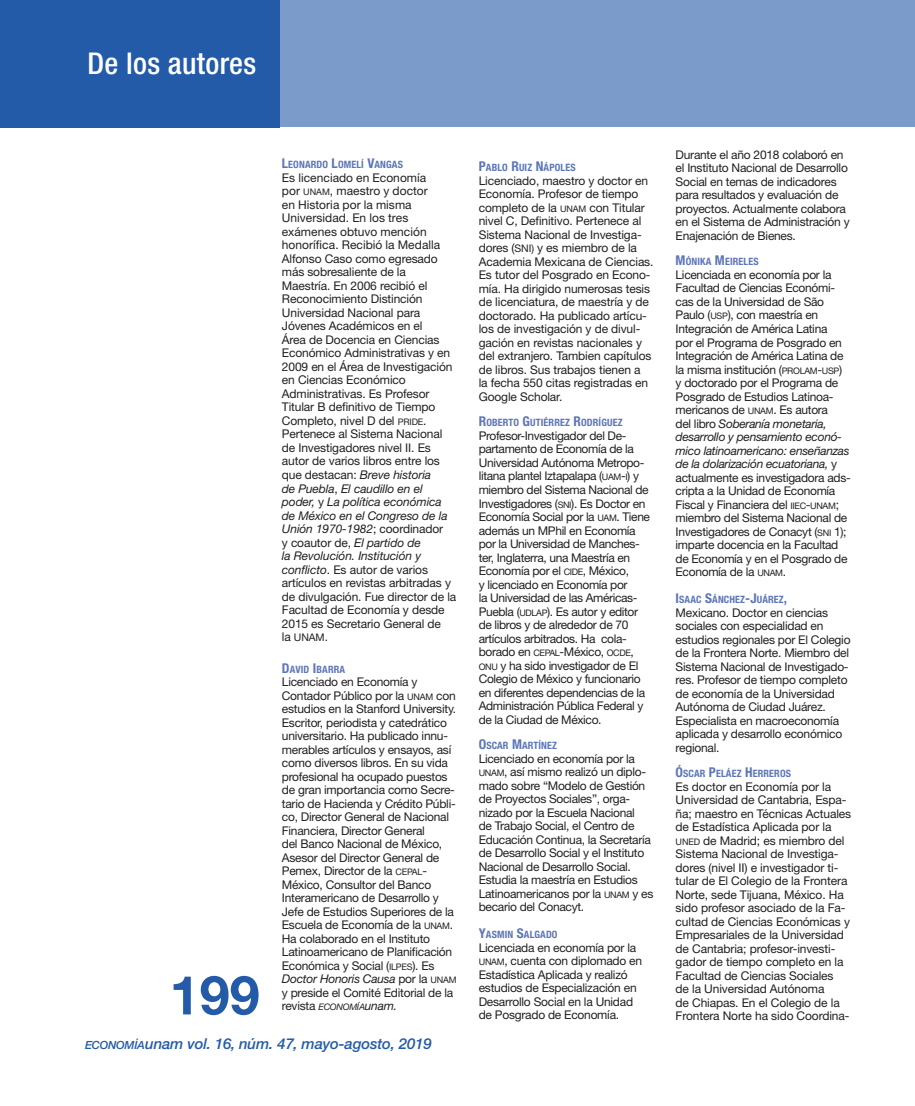
<style>
.page{position:relative;width:915px;height:1106px;background:#fff}
.page>*{position:absolute;margin:0;border:0;box-sizing:border-box;transform-origin:0 0}
.t1{font:700 54px "Helvetica Neue LT Std";color:#245ba8}
.t2{font:500 condensed 30px "Helvetica Neue LT Std";letter-spacing:.01em;color:#fff}
.t3{font:italic 500 15px "Helvetica Neue LT Std";letter-spacing:-.01em;color:#245ba8}
.t4{font:12px/13.5px "Helvetica Neue LT Std";letter-spacing:-.02em;color:#231f20}
.t5{font:10.5px "Helvetica Neue LT Std";color:#231f20}
.t6{font:700 condensed 10.2px "Helvetica Neue LT Std";letter-spacing:.015em;color:#5d76b9}
.t7{font:italic 9px "Helvetica Neue LT Std";letter-spacing:-.025em;color:#231f20}
.s1{font-size:13.5px}
.s2{font-size:9px}
.s3{font-style:italic}
.s4{font-size:12px}
.s5{font-style:normal;font-size:12px}
.s6{font-size:11.25px}
.s7{font-size:10.5px}
.s8{font-style:inherit}
</style>
<div class="page">
<div style="left:61px;top:0;width:854px;height:127px;background:#7b9cca"></div>
<div style="left:0;top:0;width:279px;height:127px;background:#245ba8"></div>
<h2 class="t2" style="left:88px;top:46px;width:170px">De los autores</h2>
<p class="t6" style="left:282px;top:158px;width:123px"><span class="s1">L</span>EONARDO <span class="s1">L</span>OMELÍ <span class="s1">V</span>ANGAS</p>
<p class="t4" style="left:282px;top:171px;width:176px">Es licenciado en Economía<br>por <span class="s2">UNAM</span>, maestro y doctor<br>en Historia por la misma<br>Universidad. En los tres exámenes obtuvo mención honorífica. Recibió la Medalla<br>Alfonso Caso como egresado más sobresaliente de la<br>Maestría. En 2006 recibió el<br>Reconocimiento Distinción<br>Universidad Nacional para<br>Jóvenes Académicos en el<br>Área de Docencia en Ciencias<br>Económico Administrativas y en<br>2009 en el Área de Investigación en Ciencias Económico<br>Administrativas. Es Profesor<br>Titular B definitivo de Tiempo<br>Completo, nivel D del <span class="s2">PRIDE</span>.<br>Pertenece al Sistema Nacional de Investigadores nivel II. Es autor de varios libros entre los que destacan: <span class="s3">Breve historia<br>de Puebla</span>, <span class="s3">El caudillo en el poder,</span> y <span class="s3">La política económica de México en el Congreso de la<br>Unión 1970-1982</span>; coordinador<br>y coautor de, <span class="s3">El partido de<br>la Revolución. Institución y conflicto</span>. Es autor de varios artículos en revistas arbitradas y de divulgación. Fue director de la<br>Facultad de Economía y desde<br>2015 es Secretario General de</p>
<p class="t5" style="left:282px;top:631px;width:48px"><span class="s4">la</span> UNAM<span class="s4">.</span></p>
<p class="t6" style="left:282px;top:662px;width:65px"><span class="s1">D</span>AVID <span class="s1">I</span>BARRA</p>
<p class="t4" style="left:282px;top:675px;width:176px">Licenciado en Economía y<br>Contador Público por la <span class="s2">UNAM</span> con estudios en la Stanford University.<br>Escritor, periodista y catedrático universitario. Ha publicado innu&shy;merables artículos y ensayos, así como diversos libros. En su vida profesional ha ocupado puestos de gran importancia como Secre&shy;tario de Hacienda y Crédito Públi&shy;co, Director General de Nacional<br>Financiera, Director General<br>del Banco Nacional de México,<br>Asesor del Director General de<br>Pemex, Director de la <span class="s2">CEPAL</span>-<br>México, Consultor del Banco<br>Interamericano de Desarrollo y<br>Jefe de Estudios Superiores de la<br>Escuela de Economía de la <span class="s2">UNAM</span>.<br>Ha colaborado en el Instituto<br>Latinoamericano de Planificación<br>Económica y Social (<span class="s2">ILPES</span>). Es<br><span class="s3">Doctor Honoris Causa</span> por la <span class="s2">UNAM </span>y preside el Comité Editorial de la</p>
<p class="t7" style="left:282px;top:1001px;width:117px"><span class="s5">revista</span> ECONOMÍA<span class="s4">unam</span><span class="s4">.</span></p>
<h1 class="t1" style="left:170px;top:961px;width:92px">199</h1>
<p class="t3" style="left:85px;top:1034px;width:348px"><span class="s6">ECONOMÍA</span>unam vol. 16, núm. 47, mayo-agosto, 2019</p>
<p class="t6" style="left:479px;top:161px;width:98px"><span class="s1">P</span>ABLO <span class="s1">R</span>UIZ <span class="s1">N</span>ÁPOLES</p>
<p class="t4" style="left:479px;top:174px;width:176px">Licenciado, maestro y doctor en<br>Economía. Profesor de tiempo completo de la <span class="s2">UNAM</span> con Titular nivel C, Definitivo. Pertenece al<br>Sistema Nacional de Investiga&shy;dores (<span class="s7">SNI)</span> y es miembro de la<br>Academia Mexicana de Ciencias.<br>Es tutor del Posgrado en Econo&shy;mía. Ha dirigido numerosas tesis de licenciatura, de maestría y de doctorado. Ha publicado artícu&shy;los de investigación y de divul&shy;gación en revistas nacionales y del extranjero. Tambien capítulos de libros. Sus trabajos tienen a<br>la fecha 550 citas registradas en<br>Google Scholar.</p>
<p class="t6" style="left:479px;top:416px;width:145px"><span class="s1">R</span>OBERTO <span class="s1">G</span>UTIÉRREZ <span class="s1">R</span>ODRÍGUEZ</p>
<p class="t4" style="left:479px;top:429px;width:173px">Profesor-Investigador del De&shy;partamento de Economía de la<br>Universidad Autónoma Metropo&shy;litana plantel Iztapalapa (<span class="s2">UAM</span><span class="s8">-</span><span class="s2">I</span>) y miembro del Sistema Nacional de<br>Investigadores (<span class="s2">SNI</span>). Es Doctor en<br>Economía Social por la <span class="s2">UAM</span>. Tiene además un MPhil en Economía por la Universidad de Manches&shy;ter, Inglaterra, una Maestría en<br>Economía por el <span class="s2">CIDE</span>, México,<br>y licenciado en Economía por<br>la Universidad de las Américas-<br>Puebla (<span class="s2">UDLAP</span>). Es autor y editor de libros y de alrededor de 70 artículos arbitrados. Ha cola&shy;borado en <span class="s2">CEPAL</span>-México, <span class="s2">OCDE</span>,<br><span class="s2">ONU</span> y ha sido investigador de El<br>Colegio de México y funcionario en diferentes dependencias de la<br>Administración Pública Federal y de la Ciudad de México.</p>
<p class="t6" style="left:479px;top:739px;width:80px"><span class="s1">O</span>SCAR <span class="s1">M</span>ARTÍNEZ</p>
<p class="t4" style="left:479px;top:751px;width:176px">Licenciado en economía por la<br><span class="s2">UNAM</span>, así mismo realizó un diplo&shy;mado sobre “Modelo de Gestión de Proyectos Sociales”, orga&shy;nizado por la Escuela Nacional<br>de Trabajo Social, el Centro de<br>Educación Continua, la Secretaría de Desarrollo Social y el Instituto<br>Nacional de Desarrollo Social.<br>Estudia la maestría en Estudios<br>Latinoamericanos por la <span class="s2">UNAM</span> y es becario del Conacyt.</p>
<p class="t6" style="left:479px;top:928px;width:80px"><span class="s1">Y</span>ASMIN <span class="s1">S</span>ALGADO</p>
<p class="t4" style="left:479px;top:940px;width:165px">Licenciada en economía por la<br><span class="s2">UNAM</span>, cuenta con diplomado en<br>Estadística Aplicada y realizó estudios de Especialización en<br>Desarrollo Social en la Unidad de Posgrado de Economía.</p>
<p class="t4" style="left:676px;top:148px;width:176px">Durante el año 2018 colaboró en el Instituto Nacional de Desarrollo<br>Social en temas de indicadores para resultados y evaluación de proyectos. Actualmente colabora en el Sistema de Administración y<br>Enajenación de Bienes.</p>
<p class="t6" style="left:676px;top:256px;width:85px"><span class="s1">M</span>ÓNIKA <span class="s1">M</span>EIRELES</p>
<p class="t4" style="left:676px;top:268px;width:177px">Licenciada en economía por la<br>Facultad de Ciencias Económi&shy;cas de la Universidad de São<br>Paulo (<span class="s2">USP</span>), con maestría en<br>Integración de América Latina<br>por el Programa de Posgrado en<br>Integración de América Latina de la misma institución (<span class="s2">PROLAM</span><span class="s8">-</span><span class="s2">USP</span>) y doctorado por el Programa de<br>Posgrado de Estudios Latinoa&shy;mericanos de <span class="s2">UNAM</span>. Es autora<br>del libro <span class="s3">Soberanía monetaria, desarrollo y pensamiento econó&shy;mico latinoamericano: enseñanzas de la dolarización ecuatoriana,</span> y actualmente es investigadora ads&shy;cripta a la Unidad de Economía<br>Fiscal y Financiera del <span class="s2">IIEC</span><span class="s8">-</span><span class="s2">UNAM</span>; miembro del Sistema Nacional de<br>Investigadores de Conacyt (<span class="s2">SNI</span> 1); imparte docencia en la Facultad de Economía y en el Posgrado de<br>Economía de la <span class="s2">UNAM</span><span class="s8">.</span></p>
<p class="t6" style="left:676px;top:593px;width:113px"><span class="s1">I</span>SAAC <span class="s1">S</span>ÁNCHEZ<span class="s1">-J</span>UÁREZ<span class="s1">,</span></p>
<p class="t4" style="left:676px;top:605px;width:176px">Mexicano. Doctor en ciencias sociales con especialidad en estudios regionales por El Colegio de la Frontera Norte. Miembro del<br>Sistema Nacional de Investigado&shy;res. Profesor de tiempo completo de economía de la Universidad<br>Autónoma de Ciudad Juárez.<br>Especialista en macroeconomía aplicada y desarrollo económico regional.</p>
<p class="t6" style="left:676px;top:767px;width:117px"><span class="s1">Ó</span>SCAR <span class="s1">P</span>ELÁEZ <span class="s1">H</span>ERREROS</p>
<p class="t4" style="left:676px;top:779px;width:177px">Es doctor en Economía por la<br>Universidad de Cantabria, Espa&shy;ña; maestro en Técnicas Actuales de Estadística Aplicada por la<br><span class="s2">UNED</span> de Madrid; es miembro del<br>Sistema Nacional de Investiga&shy;dores (nivel II) e investigador ti&shy;tular de El Colegio de la Frontera<br>Norte, sede Tijuana, México. Ha sido profesor asociado de la Fa&shy;cultad de Ciencias Económicas y<br>Empresariales de la Universidad de Cantabria; profesor-investi&shy;gador de tiempo completo en la<br>Facultad de Ciencias Sociales<br>de la Universidad Autónoma<br>de Chiapas. En el Colegio de la<br>Frontera Norte ha sido Coordina-</p>
</div>
